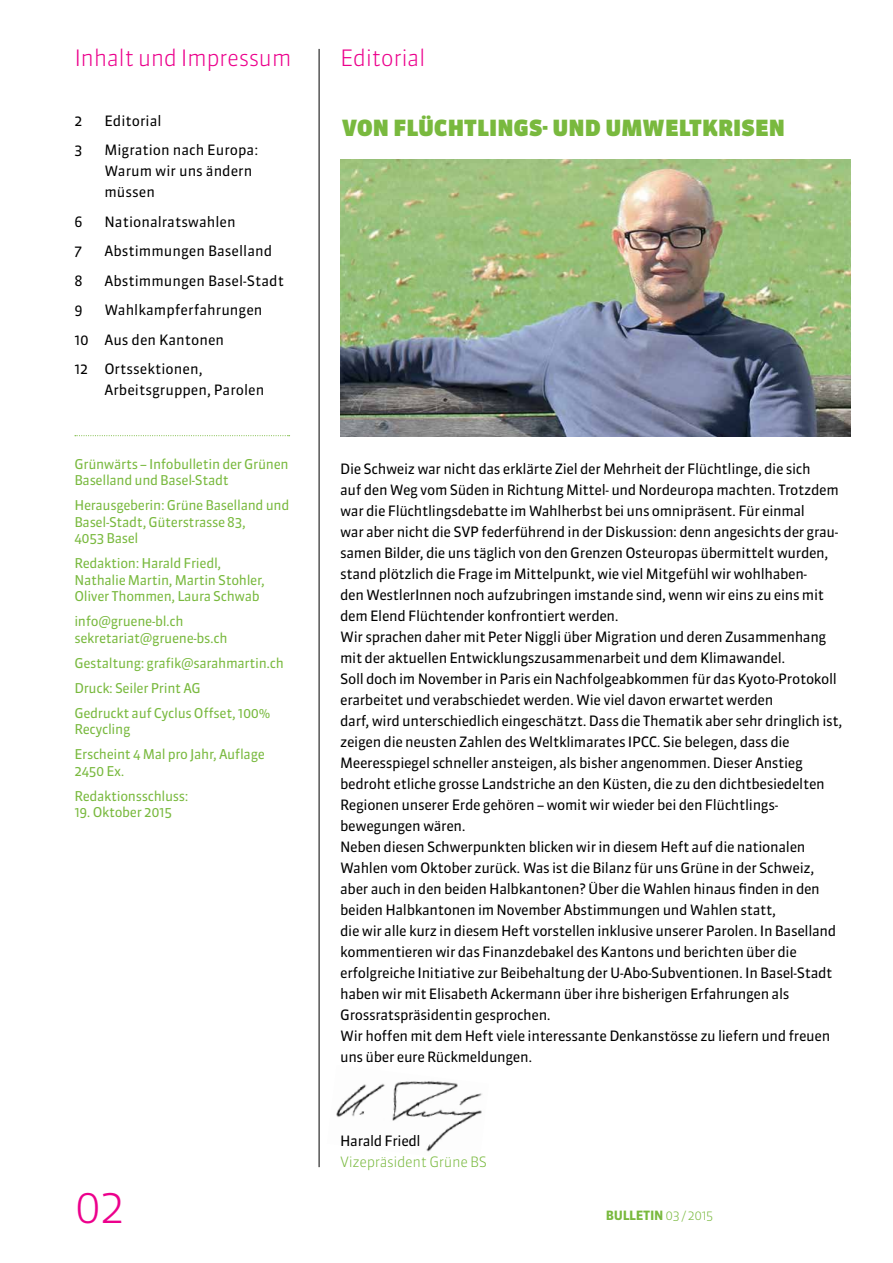
<style>
.page{position:relative;width:893px;height:1263px;background:#fff}
.page>*{position:absolute;margin:0;border:0;box-sizing:border-box;transform-origin:0 0}
.t1{font:300 45px "Sanuk OT";color:#ec008c}
.t2{font:300 22.5px "Sanuk OT";letter-spacing:-.025em;color:#ec008c}
.t3{font:900 22.2px "Sanuk OT";letter-spacing:.005em;color:#79b93e}
.t4{font:14.25px/21px "Sanuk OT";letter-spacing:-.025em;color:#000}
.t5{font:14.25px/21px "Sanuk OT";color:#000}
.t6{font:300 14.25px "Sanuk OT";letter-spacing:-.025em;color:#79b93e}
.t7{font:13.5px/16.5px "Sanuk OT";letter-spacing:-.025em;color:#79b93e}
.t8{font:700 12.75px "Sanuk OT";letter-spacing:-.025em;color:#79b93e}
.s1{font-weight:300}
</style>
<div class="page">
<img style="left:341px;top:159px;width:509px;height:277px">
<svg style="left:75px;top:435px;width:215px;height:1px"></svg>
<hr style="left:319px;top:49px;width:1px;height:1118px;background:#000">
<img style="left:336px;top:1081px;width:146px;height:71px">
<h2 class="t2" style="left:74px;top:44px;width:219px">Inhalt und Impressum</h2>
<h2 class="t2" style="left:340px;top:44px;width:87px">Editorial</h2>
<p class="t4" style="left:74px;top:110px;width:10px">2</p>
<p class="t5" style="left:104px;top:110px;width:59px">Editorial</p>
<p class="t4" style="left:74px;top:140px;width:10px">3</p>
<p class="t5" style="left:104px;top:140px;width:155px">Migration nach Europa:<br>Warum wir uns ändern müssen</p>
<p class="t4" style="left:74px;top:211px;width:10px">6</p>
<p class="t5" style="left:104px;top:211px;width:133px">Nationalratswahlen</p>
<p class="t4" style="left:74px;top:241px;width:9px">7</p>
<p class="t5" style="left:104px;top:241px;width:169px">Abstimmungen Baselland</p>
<p class="t4" style="left:74px;top:270px;width:10px">8</p>
<p class="t5" style="left:104px;top:270px;width:181px">Abstimmungen Basel-Stadt</p>
<p class="t4" style="left:74px;top:300px;width:10px">9</p>
<p class="t5" style="left:74px;top:295px;width:190px;line-height:29.5px;text-indent:30px">Wahlkampferfahrungen<br>10 Aus den Kantonen<br>12 Ortssektionen,</p>
<p class="t5" style="left:104px;top:380px;width:162px">Arbeitsgruppen, Parolen</p>
<p class="t7" style="left:74px;top:456px;width:216px">Grünwärts – Infobulletin der Grünen<br>Baselland und Basel-Stadt</p>
<p class="t7" style="left:74px;top:497px;width:216px">Herausgeberin: Grüne Baselland und<br>Basel-Stadt, Güterstrasse 83,<br>4053 Basel</p>
<p class="t7" style="left:74px;top:555px;width:192px">Redaktion: Harald Friedl,<br>Nathalie Martin, Martin Stohler,<br>Oliver Thommen, Laura Schwab</p>
<p class="t7" style="left:74px;top:613px;width:155px">info@gruene-bl.ch sekretariat@gruene-bs.ch</p>
<p class="t7" style="left:74px;top:650px;width:211px;line-height:25px">Gestaltung: grafik@sarahmartin.ch<br>Druck: Seiler Print AG<br>Gedruckt auf Cyclus Offset, 100%</p>
<p class="t7" style="left:74px;top:717px;width:192px;line-height:25px">Recycling<br>Erscheint 4 Mal pro Jahr, Auflage</p>
<p class="t7" style="left:74px;top:758px;width:116px;line-height:25px">2450 Ex.<br>Redaktionsschluss:</p>
<p class="t7" style="left:74px;top:804px;width:99px">19. Oktober 2015</p>
<h1 class="t1" style="left:74px;top:1179px;width:52px">02</h1>
<h3 class="t3" style="left:342px;top:114px;width:444px">VON FLÜCHTLINGS- UND UMWELTKRISEN</h3>
<p class="t4" style="left:340px;top:458px;width:504px">Die Schweiz war nicht das erklärte Ziel der Mehrheit der Flüchtlinge, die sich<br>auf den Weg vom Süden in Richtung Mittel- und Nordeuropa machten. Trotzdem war die Flüchtlingsdebatte im Wahlherbst bei uns omnipräsent. Für einmal<br>war aber nicht die SVP federführend in der Diskussion: denn angesichts der grau&shy;samen Bilder, die uns täglich von den Grenzen Osteuropas übermittelt wurden, stand plötzlich die Frage im Mittelpunkt, wie viel Mitgefühl wir wohlhaben-<br>den WestlerInnen noch aufzubringen imstande sind, wenn wir eins zu eins mit dem Elend Flüchtender konfrontiert werden.<br>Wir sprachen daher mit Peter Niggli über Migration und deren Zusammenhang mit der aktuellen Entwicklungszusammenarbeit und dem Klimawandel.<br>Soll doch im November in Paris ein Nachfolgeabkommen für das Kyoto-Protokoll erarbeitet und verabschiedet werden. Wie viel davon erwartet werden<br>darf, wird unterschiedlich eingeschätzt. Dass die Thematik aber sehr dringlich ist, zeigen die neusten Zahlen des Weltklimarates IPCC. Sie belegen, dass die Meeresspiegel schneller ansteigen, als bisher angenommen. Dieser Anstieg bedroht etliche grosse Landstriche an den Küsten, die zu den dichtbesiedelten Regionen unserer Erde gehören – womit wir wieder bei den Flüchtlings&shy;bewegungen wären.<br>Neben diesen Schwerpunkten blicken wir in diesem Heft auf die nationalen Wahlen vom Oktober zurück. Was ist die Bilanz für uns Grüne in der Schweiz, aber auch in den beiden Halbkantonen? Über die Wahlen hinaus finden in den beiden Halbkantonen im November Abstimmungen und Wahlen statt,<br>die wir alle kurz in diesem Heft vorstellen inklusive unserer Parolen. In Baselland kommentieren wir das Finanzdebakel des Kantons und berichten über die erfolgreiche Initiative zur Beibehaltung der U-Abo-Subventionen. In Basel-Stadt haben wir mit Elisabeth Ackermann über ihre bisherigen Erfahrungen als Grossratspräsidentin gesprochen.<br>Wir hoffen mit dem Heft viele interessante Denkanstösse zu liefern und freuen uns über eure Rückmeldungen.</p>
<p class="t4" style="left:340px;top:1130px;width:82px">Harald Friedl</p>
<p class="t6" style="left:340px;top:1153px;width:148px">Vizepräsident Grüne BS</p>
<p class="t8" style="left:606px;top:1207px;width:109px">BULLETIN <span class="s1">03 / 2015</span></p>
</div>
